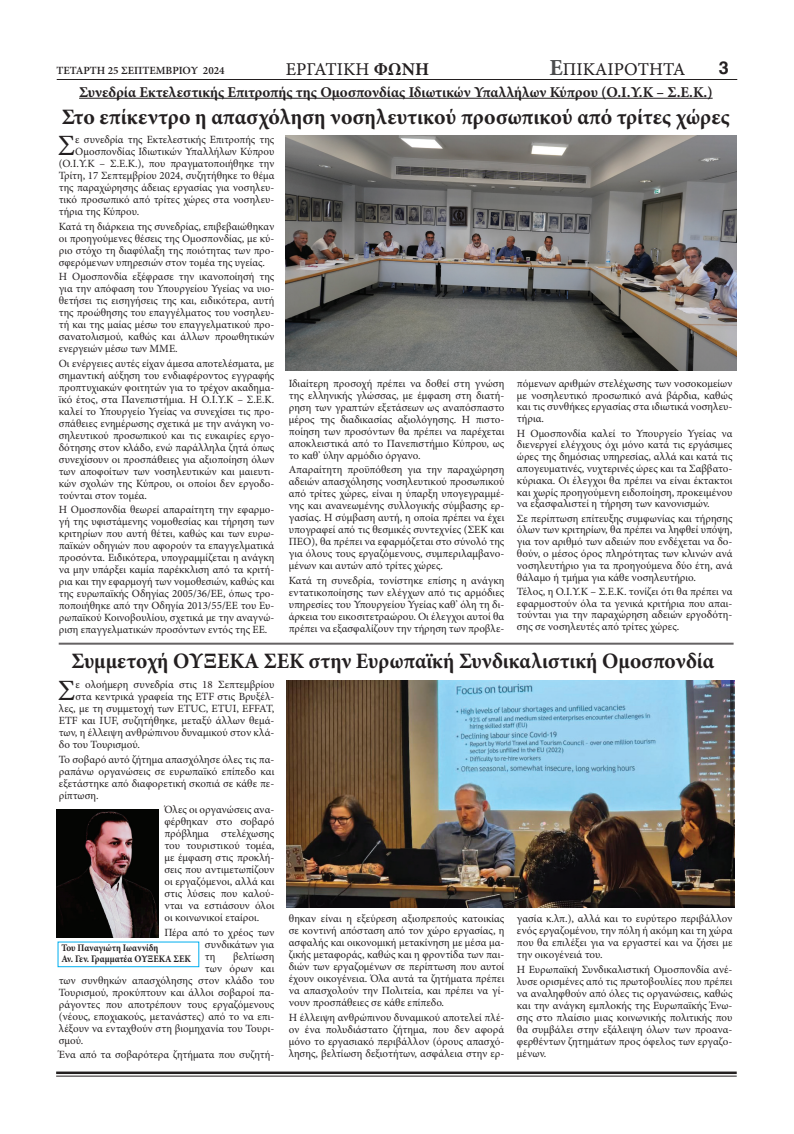
<style>
.page{position:relative;width:794px;height:1134px;background:#fff}
.page>*{position:absolute;margin:0;border:0;box-sizing:border-box;transform-origin:0 0}
.t1{font:29.5px "Minion Pro";color:#231f20}
.t2{font:700 22px "Minion Pro";color:#231f20}
.t3{font:18px "Minion Pro Capt";color:#231f20}
.t4{font:700 18px "Helvetica";color:#231f20}
.t5{font:700 15px "Minion Pro";color:#231f20}
.t6{font:11px/12px "Minion Pro";color:#231f20;text-align:justify}
.t7{font:600 11px "Minion Pro";color:#231f20}
.t8{font:700 10px "Minion Pro";color:#231f20;scale:.92 1}
.s1{font-family:"Minion Pro";font-weight:700}
.s2{font-family:"Minion Pro";font-weight:700;font-size:23px;color:#4b4c4d}
</style>
<div class="page">
<hr style="left:79px;top:98px;width:633px;height:1px;background:#231f20">
<hr style="left:59px;top:643px;width:674px;height:2px;background:#231f20">
<div style="left:58px;top:941px;width:141px;height:26px;border:1px solid #00aeef"></div>
<img style="left:57px;top:809px;width:102px;height:128px">
<img style="left:286px;top:135px;width:450px;height:235px">
<img style="left:286px;top:680px;width:448px;height:227px">
<hr style="left:56px;top:1071px;width:680px;height:3px;background:#231f20">
<hr style="left:56px;top:1076px;width:680px;height:1px;background:#231f20">
<hr style="left:57px;top:79px;width:680px;height:1px;background:#231f20">
<p class="t7" style="left:56px;top:63px;width:170px">ΤΕΤΑΡΤΗ 25 ΣΕΠΤΕΜΒΡΙΟΥ 2024</p>
<p class="t3" style="left:286px;top:58px;width:145px">ΕΡΓΑΤΙΚΗ <span class="s1">ΦΩΝΗ</span></p>
<p class="t3" style="left:549px;top:58px;width:137px"><span class="s2">Ε</span>ΠΙΚΑΙΡΟΤΗΤΑ</p>
<p class="t4" style="left:719px;top:57px;width:12px">3</p>
<p class="t5" style="left:79px;top:81px;width:635px">Συνεδρία Εκτελεστικής Επιτροπής της Ομοσπονδίας Ιδιωτικών Υπαλλήλων Κύπρου (Ο.Ι.Υ.Κ – Σ.Ε.Κ.)</p>
<p class="t2" style="left:62px;top:101px;width:669px">Στο επίκεντρο η απασχόληση νοσηλευτικού προσωπικού από τρίτες χώρες</p>
<p class="t1" style="left:58px;top:126px;width:19px">Σ</p>
<p class="t6" style="left:75px;top:134px;width:200px">ε συνεδρία της Εκτελεστικής Επιτροπής της</p>
<p class="t6" style="left:75px;top:146px;width:200px">Ομοσπονδίας Ιδιωτικών Υπαλλήλων Κύπρου</p>
<p class="t6" style="left:59px;top:158px;width:217px">(Ο.Ι.Υ.Κ – Σ.Ε.Κ.), που πραγματοποιήθηκε την</p>
<p class="t6" style="left:59px;top:170px;width:217px">Τρίτη, 17 Σεπτεμβρίου 2024, συζητήθηκε το θέμα</p>
<p class="t6" style="left:59px;top:182px;width:217px">της παραχώρησης άδειας εργασίας για νοσηλευ-</p>
<p class="t6" style="left:59px;top:194px;width:217px">τικό προσωπικό από τρίτες χώρες στα νοσηλευ-</p>
<p class="t6" style="left:59px;top:206px;width:82px">τήρια της Κύπρου.</p>
<p class="t6" style="left:59px;top:220px;width:217px">Κατά τη διάρκεια της συνεδρίας, επιβεβαιώθηκαν οι προηγούμενες θέσεις της Ομοσπονδίας, με κύ&shy;ριο στόχο τη διαφύλαξη της ποιότητας των προ&shy;σφερόμενων υπηρεσιών στον τομέα της υγείας.</p>
<p class="t6" style="left:59px;top:271px;width:217px">Η Ομοσπονδία εξέφρασε την ικανοποίησή της για την απόφαση του Υπουργείου Υγείας να υιο&shy;θετήσει τις εισηγήσεις της και, ειδικότερα, αυτή της προώθησης του επαγγέλματος του νοσηλευ&shy;τή και της μαίας μέσω του επαγγελματικού προ&shy;σανατολισμού, καθώς και άλλων προωθητικών ενεργειών μέσω των ΜΜΕ.</p>
<p class="t6" style="left:59px;top:357px;width:217px">Οι ενέργειες αυτές είχαν άμεσα αποτελέσματα, με σημαντική αύξηση του ενδιαφέροντος εγγραφής προπτυχιακών φοιτητών για το τρέχον ακαδημα&shy;ϊκό έτος, στα Πανεπιστήμια. Η Ο.Ι.Υ.Κ – Σ.Ε.Κ. καλεί το Υπουργείο Υγείας να συνεχίσει τις προ&shy;σπάθειες ενημέρωσης σχετικά με την ανάγκη νο&shy;σηλευτικού προσωπικού και τις ευκαιρίες εργο&shy;δότησης στον κλάδο, ενώ παράλληλα ζητά όπως συνεχίσουν οι προσπάθειες για αξιοποίηση όλων των αποφοίτων των νοσηλευτικών και μαιευτι&shy;κών σχολών της Κύπρου, οι οποίοι δεν εργοδο&shy;τούνται στον τομέα.</p>
<p class="t6" style="left:59px;top:504px;width:217px">Η Ομοσπονδία θεωρεί απαραίτητη την εφαρμο&shy;γή της υφιστάμενης νομοθεσίας και τήρηση των κριτηρίων που αυτή θέτει, καθώς και των ευρω&shy;παϊκών οδηγιών που αφορούν τα επαγγελματικά προσόντα. Ειδικότερα, υπογραμμίζεται η ανάγκη να μην υπάρξει καμία παρέκκλιση από τα κριτή&shy;ρια και την εφαρμογή των νομοθεσιών, καθώς και της ευρωπαϊκής Οδηγίας 2005/36/ΕΕ, όπως τρο&shy;ποποιήθηκε από την Οδηγία 2013/55/ΕΕ του Ευ&shy;ρωπαϊκού Κοινοβουλίου, σχετικά με την αναγνώ&shy;ριση επαγγελματικών προσόντων εντός της ΕΕ.</p>
<p class="t6" style="left:517px;top:377px;width:217px">πόμενων αριθμών στελέχωσης των νοσοκομείων με νοσηλευτικό προσωπικό ανά βάρδια, καθώς και τις συνθήκες εργασίας στα ιδιωτικά νοσηλευ&shy;τήρια.</p>
<p class="t6" style="left:517px;top:427px;width:217px">Η Ομοσπονδία καλεί το Υπουργείο Υγείας να διενεργεί ελέγχους όχι μόνο κατά τις εργάσιμες ώρες της δημόσιας υπηρεσίας, αλλά και κατά τις απογευματινές, νυχτερινές ώρες και τα Σαββατο&shy;κύριακα. Οι έλεγχοι θα πρέπει να είναι έκτακτοι και χωρίς προηγούμενη ειδοποίηση, προκειμένου να εξασφαλιστεί η τήρηση των κανονισμών.</p>
<p class="t6" style="left:517px;top:512px;width:217px">Σε περίπτωση επίτευξης συμφωνίας και τήρησης όλων των κριτηρίων, θα πρέπει να ληφθεί υπόψη, για τον αριθμό των αδειών που ενδέχεται να δο&shy;θούν, ο μέσος όρος πληρότητας των κλινών ανά νοσηλευτήριο για τα προηγούμενα δύο έτη, ανά θάλαμο ή τμήμα για κάθε νοσηλευτήριο.</p>
<p class="t6" style="left:517px;top:585px;width:217px">Τέλος, η Ο.Ι.Υ.Κ – Σ.Ε.Κ. τονίζει ότι θα πρέπει να εφαρμοστούν όλα τα γενικά κριτήρια που απαι&shy;τούνται για την παραχώρηση αδειών εργοδότη&shy;σης σε νοσηλευτές από τρίτες χώρες.</p>
<p class="t2" style="left:72px;top:645px;width:644px">Συμμετοχή ΟΥΞΕΚΑ ΣΕΚ στην Ευρωπαϊκή Συνδικαλιστική Ομοσπονδία</p>
<p class="t6" style="left:289px;top:377px;width:217px">Ιδιαίτερη προσοχή πρέπει να δοθεί στη γνώση της ελληνικής γλώσσας, με έμφαση στη διατή&shy;ρηση των γραπτών εξετάσεων ως αναπόσπαστο μέρος της διαδικασίας αξιολόγησης. Η πιστο&shy;ποίηση των προσόντων θα πρέπει να παρέχεται αποκλειστικά από το Πανεπιστήμιο Κύπρου, ως το καθ’ ύλην αρμόδιο όργανο.</p>
<p class="t6" style="left:289px;top:464px;width:217px">Απαραίτητη προϋπόθεση για την παραχώρηση αδειών απασχόλησης νοσηλευτικού προσωπικού από τρίτες χώρες, είναι η ύπαρξη υπογεγραμμέ&shy;νης και ανανεωμένης συλλογικής σύμβασης ερ&shy;γασίας. Η σύμβαση αυτή, η οποία πρέπει να έχει υπογραφεί από τις θεσμικές συντεχνίες (ΣΕΚ και ΠΕΟ), θα πρέπει να εφαρμόζεται στο σύνολό της για όλους τους εργαζόμενους, συμπεριλαμβανο&shy;μένων και αυτών από τρίτες χώρες.</p>
<p class="t6" style="left:289px;top:574px;width:217px">Κατά τη συνεδρία, τονίστηκε επίσης η ανάγκη εντατικοποίησης των ελέγχων από τις αρμόδιες υπηρεσίες του Υπουργείου Υγείας καθ’ όλη τη δι&shy;άρκεια του εικοσιτετραώρου. Οι έλεγχοι αυτοί θα πρέπει να εξασφαλίζουν την τήρηση των προβλε-</p>
<p class="t1" style="left:58px;top:671px;width:19px">Σ</p>
<p class="t6" style="left:75px;top:679px;width:200px">ε ολοήμερη συνεδρία στις 18 Σεπτεμβρίου</p>
<p class="t6" style="left:75px;top:691px;width:200px">στα κεντρικά γραφεία της ETF στις Βρυξέλ-</p>
<p class="t6" style="left:59px;top:703px;width:217px">λες, με τη συμμετοχή των ETUC, ETUI, EFFAT,</p>
<p class="t6" style="left:59px;top:715px;width:217px">ETF και IUF, συζητήθηκε, μεταξύ άλλων θεμά-</p>
<p class="t6" style="left:59px;top:727px;width:217px">των, η έλλειψη ανθρώπινου δυναμικού στον κλά-</p>
<p class="t6" style="left:59px;top:739px;width:83px">δο του Τουρισμού.</p>
<p class="t6" style="left:59px;top:753px;width:217px">Το σοβαρό αυτό ζήτημα απασχόλησε όλες τις πα&shy;ραπάνω οργανώσεις σε ευρωπαϊκό επίπεδο και εξετάστηκε από διαφορετική σκοπιά σε κάθε πε&shy;ρίπτωση.</p>
<p class="t6" style="left:164px;top:804px;width:111px">Όλες οι οργανώσεις ανα&shy;φέρθηκαν στο σοβαρό πρόβλημα στελέχωσης του τουριστικού τομέα, με έμφαση στις προκλή&shy;σεις που αντιμετωπίζουν οι εργαζόμενοι, αλλά και στις λύσεις που καλού&shy;νται να εστιάσουν όλοι οι κοινωνικοί εταίροι.</p>
<p class="t6" style="left:205px;top:926px;width:71px;text-indent:-41px">Πέρα από το χρέος των συνδικάτων για τη</p>
<p class="t8" style="left:61px;top:940px;width:107px">Του Παναγιώτη Ιωαννίδη</p>
<p class="t8" style="left:61px;top:951px;width:142px">Αν. Γεν. Γραμματέα ΟΥΞΕΚΑ ΣΕΚ</p>
<p class="t6" style="left:233px;top:950px;width:43px">βελτίωση</p>
<p class="t6" style="left:205px;top:962px;width:71px">των όρων και</p>
<p class="t6" style="left:59px;top:974px;width:217px">των συνθηκών απασχόλησης στον κλάδο του</p>
<p class="t6" style="left:59px;top:986px;width:217px">Τουρισμού, προκύπτουν και άλλοι σοβαροί πα-</p>
<p class="t6" style="left:59px;top:998px;width:217px">ράγοντες που αποτρέπουν τους εργαζόμενους</p>
<p class="t6" style="left:59px;top:1010px;width:217px">(νέους, εποχιακούς, μετανάστες) από το να επι-</p>
<p class="t6" style="left:59px;top:1022px;width:217px">λέξουν να ενταχθούν στη βιομηχανία του Τουρι-</p>
<p class="t6" style="left:59px;top:1034px;width:26px">σμού.</p>
<p class="t6" style="left:59px;top:1049px;width:217px">Ένα από τα σοβαρότερα ζητήματα που συζητή-</p>
<p class="t6" style="left:289px;top:913px;width:217px">θηκαν είναι η εξεύρεση αξιοπρεπούς κατοικίας σε κοντινή απόσταση από τον χώρο εργασίας, η ασφαλής και οικονομική μετακίνηση με μέσα μα&shy;ζικής μεταφοράς, καθώς και η φροντίδα των παι&shy;διών των εργαζομένων σε περίπτωση που αυτοί έχουν οικογένεια. Όλα αυτά τα ζητήματα πρέπει να απασχολούν την Πολιτεία, και πρέπει να γί&shy;νουν προσπάθειες σε κάθε επίπεδο.</p>
<p class="t6" style="left:289px;top:1011px;width:217px">Η έλλειψη ανθρώπινου δυναμικού αποτελεί πλέ&shy;ον ένα πολυδιάστατο ζήτημα, που δεν αφορά μόνο το εργασιακό περιβάλλον (όρους απασχό&shy;λησης, βελτίωση δεξιοτήτων, ασφάλεια στην ερ-</p>
<p class="t6" style="left:517px;top:913px;width:217px">γασία κ.λπ.), αλλά και το ευρύτερο περιβάλλον ενός εργαζομένου, την πόλη ή ακόμη και τη χώρα που θα επιλέξει για να εργαστεί και να ζήσει με την οικογένειά του.</p>
<p class="t6" style="left:517px;top:963px;width:217px">Η Ευρωπαϊκή Συνδικαλιστική Ομοσπονδία ανέ&shy;λυσε ορισμένες από τις πρωτοβουλίες που πρέπει να αναληφθούν από όλες τις οργανώσεις, καθώς και την ανάγκη εμπλοκής της Ευρωπαϊκής Ένω&shy;σης στο πλαίσιο μιας κοινωνικής πολιτικής που θα συμβάλει στην εξάλειψη όλων των προανα&shy;φερθέντων ζητημάτων προς όφελος των εργαζο&shy;μένων.</p>
</div>
